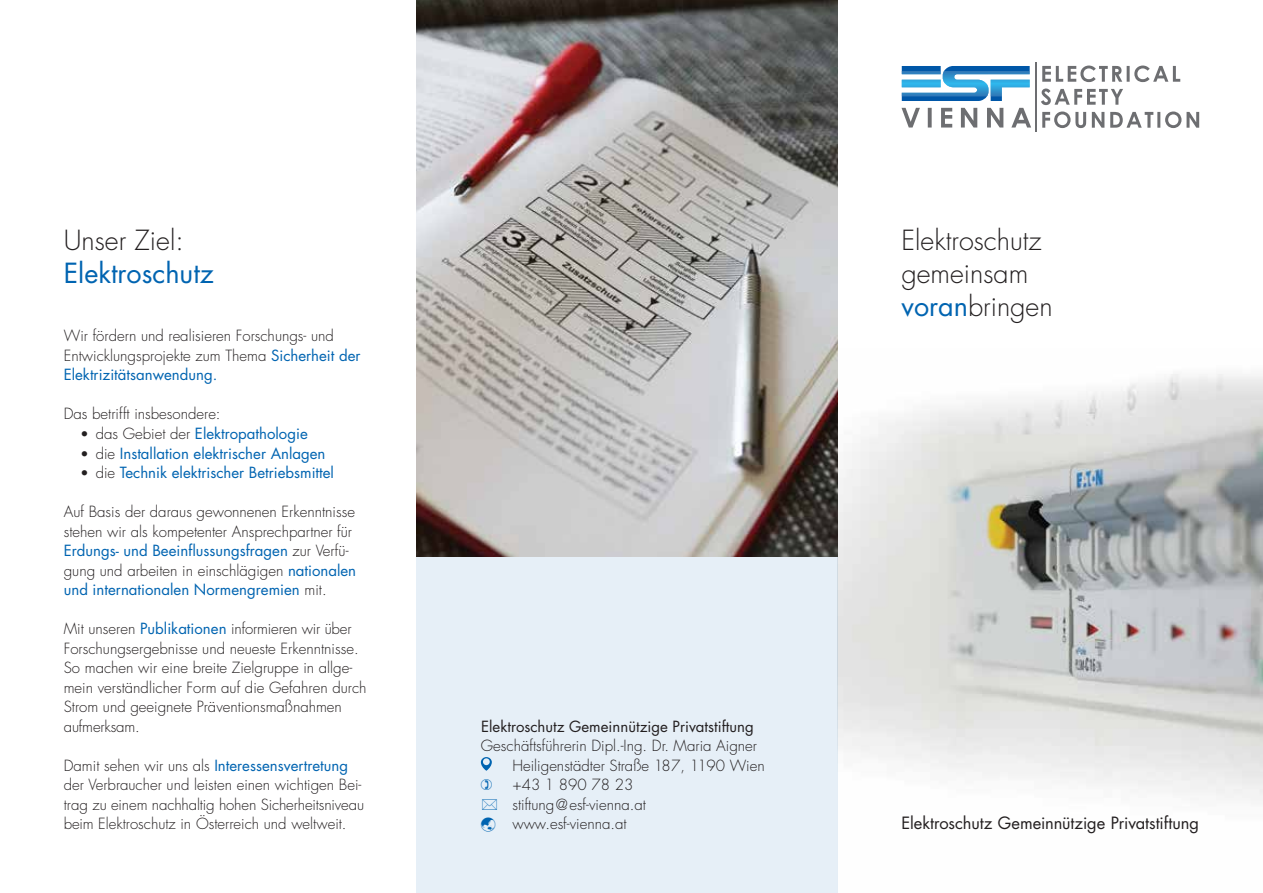
<style>
.page{position:relative;width:1263px;height:893px;background:#fff}
.page>*{position:absolute;margin:0;border:0;box-sizing:border-box;transform-origin:0 0}
.t1{font:300 27px/33px "Futura Std";color:#231f20}
.t2{font:27px "Futura Std";color:#0064b1}
.t3{font:16.5px "Futura Std";letter-spacing:-.005em;color:#231f20}
.t4{font:300 15px/19.5px "Futura Std";color:#231f20}
.t5{font:15px "Futura Std";color:#0064b1}
.t6{font:15px "Futura Std";color:#231f20}
.s1{font-weight:400;color:#0064b1}
.s2{font-family:"Stempel Schneidler Std";font-weight:500;color:#231f20}
.s3{font-weight:300;color:#231f20}
</style>
<div class="page">
<img style="left:838px;top:374px;width:425px;height:427px">
<div style="left:417px;top:556px;width:421px;height:337px;background:#e6eff7"></div>
<svg style="left:1041px;top:66px;width:158px;height:62px"></svg>
<svg style="left:901px;top:97px;width:101px;height:4px"></svg>
<hr style="left:901px;top:96px;width:129px;height:1px;background:#005cab">
<hr style="left:901px;top:95px;width:129px;height:1px;background:#0062af">
<hr style="left:901px;top:94px;width:129px;height:1px;background:#0069b5">
<hr style="left:901px;top:93px;width:129px;height:1px;background:#006fba">
<hr style="left:901px;top:92px;width:129px;height:1px;background:#0075be">
<hr style="left:901px;top:91px;width:129px;height:1px;background:#007cc4">
<hr style="left:901px;top:90px;width:129px;height:1px;background:#0083ca">
<hr style="left:901px;top:89px;width:129px;height:1px;background:#008ad0">
<hr style="left:901px;top:88px;width:129px;height:1px;background:#0092d7">
<hr style="left:901px;top:87px;width:129px;height:1px;background:#0098dd">
<hr style="left:901px;top:86px;width:129px;height:1px;background:#009ee2">
<hr style="left:901px;top:85px;width:129px;height:1px;background:#00a5e8">
<hr style="left:901px;top:84px;width:129px;height:1px;background:#00aeef">
<hr style="left:901px;top:83px;width:129px;height:1px;background:#00a6e9">
<hr style="left:901px;top:82px;width:129px;height:1px;background:#009fe3">
<hr style="left:901px;top:81px;width:129px;height:1px;background:#0098dd">
<hr style="left:901px;top:80px;width:129px;height:1px;background:#0092d7">
<hr style="left:901px;top:79px;width:129px;height:1px;background:#008ad0">
<hr style="left:901px;top:78px;width:129px;height:1px;background:#0083ca">
<hr style="left:901px;top:77px;width:129px;height:1px;background:#007dc5">
<hr style="left:901px;top:76px;width:129px;height:1px;background:#0076c0">
<hr style="left:901px;top:75px;width:129px;height:1px;background:#006fba">
<hr style="left:901px;top:74px;width:129px;height:1px;background:#0069b5">
<hr style="left:901px;top:73px;width:129px;height:1px;background:#0062af">
<hr style="left:901px;top:72px;width:129px;height:1px;background:#005cab">
<hr style="left:901px;top:71px;width:129px;height:1px;background:#0057a8">
<div style="left:901px;top:66px;width:129px;height:5px;background:#0057a8"></div>
<svg style="left:901px;top:108px;width:130px;height:20px"></svg>
<hr style="left:1035px;top:62px;width:1px;height:69px;background:#6d6e71">
<svg style="left:481px;top:757px;width:11px;height:14px"></svg>
<img style="left:417px;top:0;width:421px;height:556px">
<h1 class="t1" style="left:64px;top:224px;width:121px">Unser Ziel:</h1>
<h1 class="t2" style="left:64px;top:256px;width:152px">Elektroschutz</h1>
<p class="t4" style="left:64px;top:327px;width:298px">Wir fördern und realisieren Forschungs- und<br>Entwicklungsprojekte zum Thema <span class="s1">Sicherheit der<br>Elektrizitätsanwendung.</span></p>
<p class="t4" style="left:64px;top:405px;width:158px">Das betrifft insbesondere:</p>
<p class="t5" style="left:81px;top:424px;width:228px"><span class="s2">•</span> <span class="s3">das Gebiet der</span> Elektropathologie</p>
<p class="t5" style="left:81px;top:443px;width:246px"><span class="s2">•</span> <span class="s3">die</span> Installation elektrischer Anlagen</p>
<p class="t5" style="left:81px;top:463px;width:255px"><span class="s2">•</span> <span class="s3">die</span> Technik elektrischer Betriebsmittel</p>
<p class="t4" style="left:64px;top:502px;width:294px">Auf Basis der daraus gewonnenen Erkenntnisse stehen wir als kompetenter Ansprechpartner für <span class="s1">Erdungs- und Beeinflussungsfragen</span> zur Verfü&shy;gung und arbeiten in einschlägigen <span class="s1">nationalen und internationalen Normengremien</span> mit.</p>
<p class="t4" style="left:64px;top:619px;width:304px">Mit unseren <span class="s1">Publikationen</span> informieren wir über Forschungsergebnisse und neueste Erkenntnisse.<br>So machen wir eine breite Zielgruppe in allge&shy;mein verständlicher Form auf die Gefahren durch Strom und geeignete Präventionsmaßnahmen aufmerksam.</p>
<p class="t4" style="left:64px;top:756px;width:302px">Damit sehen wir uns als <span class="s1">Interessensvertretung </span>der Verbraucher und leisten einen wichtigen Bei&shy;trag zu einem nachhaltig hohen Sicherheitsniveau beim Elektroschutz in Österreich und weltweit.</p>
<p class="t6" style="left:481px;top:716px;width:274px">Elektroschutz Gemeinnützige Privatstiftung</p>
<p class="t4" style="left:512px;top:736px;width:254px;text-indent:-31px">Geschäftsführerin Dipl.-Ing. Dr. Maria Aigner<br>Heiligenstädter Straße 187, 1190 Wien +43 1 890 78 23 stiftung@esf-vienna.at<br>www.esf-vienna.at</p>
<h1 class="t1" style="left:901px;top:224px;width:153px">Elektroschutz gemeinsam <span class="s1">voran</span>bringen</h1>
<p class="t3" style="left:901px;top:813px;width:299px">Elektroschutz Gemeinnützige Privatstiftung</p>
</div>
